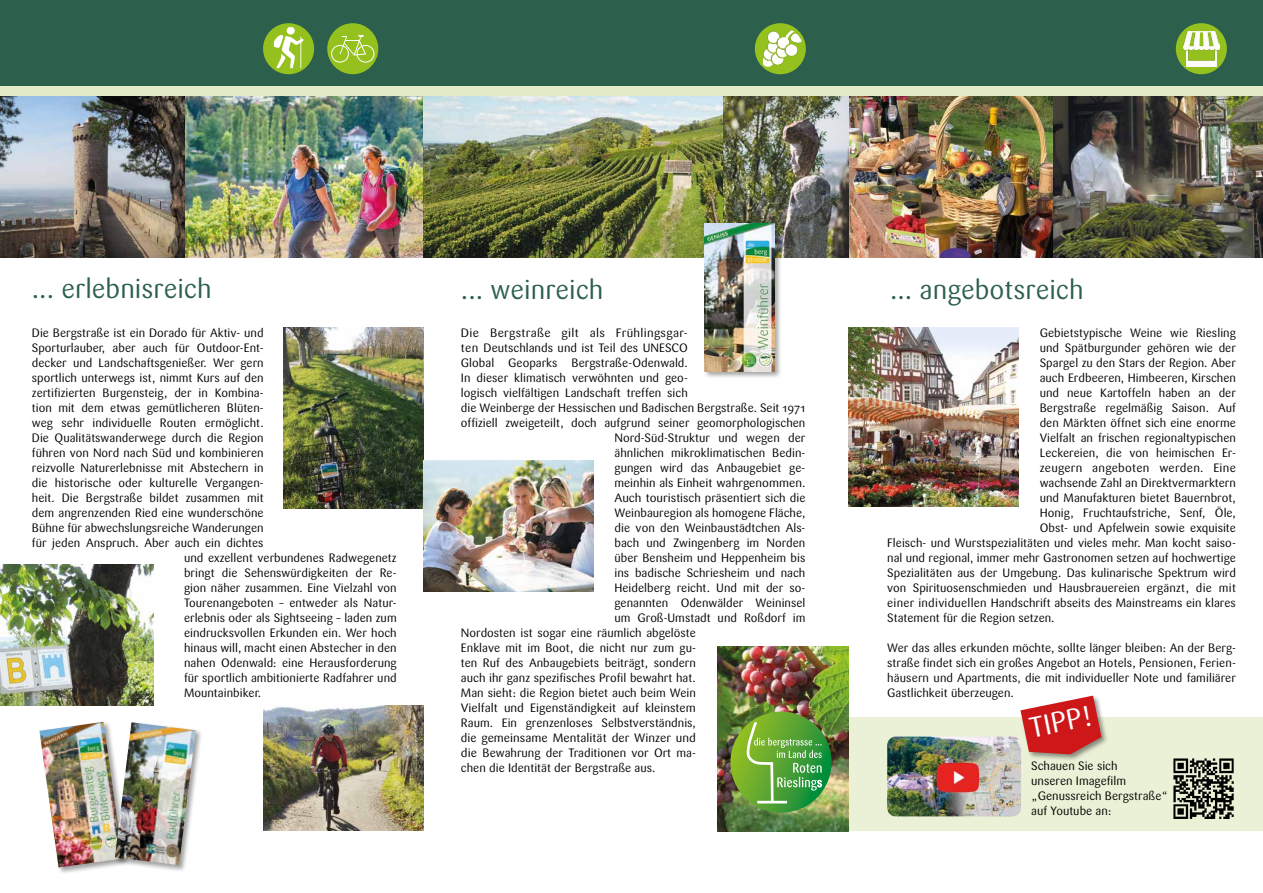
<style>
.page{position:relative;width:1263px;height:893px;background:#fff}
.page>*{position:absolute;margin:0;border:0;box-sizing:border-box;transform-origin:0 0}
.t1{font:28.5px "Sari";color:#fff}
.t2{font:27px "Sari";color:#2c604d}
.t3{font:12px/15px "Sari";color:#000;text-align:justify}
.t4{font:12px "Sari";letter-spacing:.02em;color:#000}
</style>
<div class="page">
<div style="left:848px;top:717px;width:415px;height:114px;background:#eaf1d6"></div>
<img style="left:723px;top:95px;width:331px;height:162px">
<img style="left:1054px;top:95px;width:209px;height:162px">
<img style="left:0;top:95px;width:723px;height:162px">
<div style="left:0;top:0;width:1263px;height:88px;background:#2c604d"></div>
<img style="left:0;top:564px;width:153px;height:142px">
<img style="left:263px;top:706px;width:160px;height:124px">
<img style="left:284px;top:328px;width:139px;height:181px">
<div style="left:38px;top:721px;width:92px;height:153px;background:#000;opacity:.38"></div>
<img style="left:39px;top:722px;width:75px;height:145px">
<div style="left:114px;top:721px;width:89px;height:151px;background:#000;opacity:.38"></div>
<img style="left:115px;top:722px;width:81px;height:143px">
<div style="left:703px;top:222px;width:79px;height:157px;background:#000;opacity:.36"></div>
<img style="left:705px;top:224px;width:69px;height:147px">
<div style="left:755px;top:23px;width:51px;height:51px;background:#95c11f;border-radius:50%"></div>
<img style="left:763px;top:31px;width:38px;height:36px">
<div style="left:1176px;top:23px;width:51px;height:51px;background:#95c11f;border-radius:50%"></div>
<img style="left:1183px;top:31px;width:36px;height:35px">
<div style="left:327px;top:23px;width:51px;height:51px;background:#95c11f;border-radius:50%"></div>
<svg style="left:331px;top:35px;width:43px;height:28px"></svg>
<img style="left:423px;top:460px;width:170px;height:132px">
<img style="left:848px;top:328px;width:170px;height:178px">
<div style="left:263px;top:23px;width:51px;height:51px;background:#95c11f;border-radius:50%"></div>
<img style="left:274px;top:27px;width:29px;height:41px">
<img style="left:717px;top:647px;width:131px;height:184px">
<img style="left:724px;top:712px;width:114px;height:108px">
<div style="left:0;top:86px;width:1263px;height:9px;background:#e3ecc6"></div>
<img style="left:887px;top:736px;width:134px;height:80px">
<img style="left:1173px;top:758px;width:61px;height:61px">
<div style="left:1019px;top:694px;width:90px;height:68px;background:#000;opacity:.43"></div>
<svg style="left:1020px;top:696px;width:81px;height:58px"></svg>
<h2 class="t2" style="left:32px;top:273px;width:181px">... erlebnisreich</h2>
<h2 class="t2" style="left:461px;top:274px;width:144px">... weinreich</h2>
<h2 class="t2" style="left:890px;top:274px;width:195px">... angebotsreich</h2>
<p class="t4" style="left:461px;top:326px;width:228px">Die Bergstraße gilt als Frühlingsgar-</p>
<p class="t3" style="left:461px;top:340px;width:228px">ten Deutschlands und ist Teil des UNESCO</p>
<p class="t3" style="left:461px;top:355px;width:228px">Global Geoparks Bergstraße-Odenwald.</p>
<p class="t3" style="left:461px;top:370px;width:228px">In dieser klimatisch verwöhnten und geo-</p>
<p class="t3" style="left:461px;top:385px;width:228px">logisch vielfältigen Landschaft treffen sich</p>
<p class="t3" style="left:461px;top:400px;width:346px">die Weinberge der Hessischen und Badischen Bergstraße. Seit 1971</p>
<p class="t3" style="left:461px;top:415px;width:346px">offiziell zweigeteilt, doch aufgrund seiner geomorphologischen</p>
<p class="t3" style="left:614px;top:430px;width:192px">Nord-Süd-Struktur und wegen der</p>
<p class="t3" style="left:614px;top:445px;width:192px">ähnlichen mikroklimatischen Bedin-</p>
<p class="t3" style="left:614px;top:460px;width:192px">gungen wird das Anbaugebiet ge-</p>
<p class="t3" style="left:614px;top:475px;width:192px">meinhin als Einheit wahrgenommen.</p>
<p class="t3" style="left:614px;top:490px;width:192px">Auch touristisch präsentiert sich die</p>
<p class="t3" style="left:614px;top:505px;width:192px">Weinbauregion als homogene Fläche,</p>
<p class="t3" style="left:614px;top:520px;width:192px">die von den Weinbaustädtchen Als-</p>
<p class="t3" style="left:614px;top:535px;width:192px">bach und Zwingenberg im Norden</p>
<p class="t3" style="left:614px;top:550px;width:192px">über Bensheim und Heppenheim bis</p>
<p class="t3" style="left:614px;top:565px;width:192px">ins badische Schriesheim und nach</p>
<p class="t3" style="left:614px;top:580px;width:192px">Heidelberg reicht. Und mit der so-</p>
<p class="t3" style="left:614px;top:595px;width:192px">genannten Odenwälder Weininsel</p>
<p class="t3" style="left:614px;top:610px;width:192px">um Groß-Umstadt und Roßdorf im</p>
<p class="t3" style="left:461px;top:625px;width:236px">Nordosten ist sogar eine räumlich abgelöste</p>
<p class="t3" style="left:461px;top:640px;width:236px">Enklave mit im Boot, die nicht nur zum gu-</p>
<p class="t3" style="left:461px;top:655px;width:236px">ten Ruf des Anbaugebiets beiträgt, sondern</p>
<p class="t3" style="left:461px;top:670px;width:236px">auch ihr ganz spezifisches Profil bewahrt hat.</p>
<p class="t3" style="left:461px;top:685px;width:236px">Man sieht: die Region bietet auch beim Wein</p>
<p class="t3" style="left:461px;top:700px;width:236px">Vielfalt und Eigenständigkeit auf kleinstem</p>
<p class="t3" style="left:461px;top:715px;width:236px">Raum. Ein grenzenloses Selbstverständnis,</p>
<p class="t3" style="left:461px;top:730px;width:236px">die gemeinsame Mentalität der Winzer und</p>
<p class="t3" style="left:461px;top:745px;width:236px">die Bewahrung der Traditionen vor Ort ma-</p>
<p class="t3" style="left:461px;top:760px;width:196px">chen die Identität der Bergstraße aus.</p>
<p class="t3" style="left:32px;top:325px;width:233px">Die Bergstraße ist ein Dorado für Aktiv- und</p>
<p class="t3" style="left:32px;top:340px;width:233px">Sporturlauber, aber auch für Outdoor-Ent-</p>
<p class="t3" style="left:32px;top:355px;width:233px">decker und Landschaftsgenießer. Wer gern</p>
<p class="t3" style="left:32px;top:370px;width:233px">sportlich unterwegs ist, nimmt Kurs auf den</p>
<p class="t3" style="left:32px;top:385px;width:233px">zertifizierten Burgensteig, der in Kombina-</p>
<p class="t3" style="left:32px;top:400px;width:233px">tion mit dem etwas gemütlicheren Blüten-</p>
<p class="t3" style="left:32px;top:415px;width:233px">weg sehr individuelle Routen ermöglicht.</p>
<p class="t3" style="left:32px;top:430px;width:233px">Die Qualitätswanderwege durch die Region</p>
<p class="t3" style="left:32px;top:445px;width:233px">führen von Nord nach Süd und kombinieren</p>
<p class="t3" style="left:32px;top:460px;width:233px">reizvolle Naturerlebnisse mit Abstechern in</p>
<p class="t3" style="left:32px;top:475px;width:233px">die historische oder kulturelle Vergangen-</p>
<p class="t3" style="left:32px;top:490px;width:233px">heit. Die Bergstraße bildet zusammen mit</p>
<p class="t3" style="left:32px;top:505px;width:233px">dem angrenzenden Ried eine wunderschöne</p>
<p class="t3" style="left:32px;top:520px;width:233px">Bühne für abwechslungsreiche Wanderungen</p>
<p class="t3" style="left:32px;top:535px;width:233px">für jeden Anspruch. Aber auch ein dichtes</p>
<p class="t3" style="left:184px;top:551px;width:214px">und exzellent verbundenes Radwegenetz</p>
<p class="t3" style="left:184px;top:566px;width:214px">bringt die Sehenswürdigkeiten der Re-</p>
<p class="t3" style="left:184px;top:581px;width:214px">gion näher zusammen. Eine Vielzahl von</p>
<p class="t3" style="left:184px;top:596px;width:214px">Tourenangeboten – entweder als Natur-</p>
<p class="t3" style="left:184px;top:611px;width:214px">erlebnis oder als Sightseeing – laden zum</p>
<p class="t3" style="left:184px;top:626px;width:214px">eindrucksvollen Erkunden ein. Wer hoch</p>
<p class="t3" style="left:184px;top:641px;width:214px">hinaus will, macht einen Abstecher in den</p>
<p class="t3" style="left:184px;top:656px;width:214px">nahen Odenwald: eine Herausforderung</p>
<p class="t3" style="left:184px;top:671px;width:214px">für sportlich ambitionierte Radfahrer und</p>
<p class="t3" style="left:184px;top:686px;width:78px">Mountainbiker.</p>
<p class="t3" style="left:1040px;top:325px;width:198px">Gebietstypische Weine wie Riesling</p>
<p class="t3" style="left:1040px;top:340px;width:198px">und Spätburgunder gehören wie der</p>
<p class="t3" style="left:1040px;top:355px;width:198px">Spargel zu den Stars der Region. Aber</p>
<p class="t3" style="left:1040px;top:370px;width:198px">auch Erdbeeren, Himbeeren, Kirschen</p>
<p class="t3" style="left:1040px;top:385px;width:198px">und neue Kartoffeln haben an der</p>
<p class="t3" style="left:1040px;top:400px;width:198px">Bergstraße regelmäßig Saison. Auf</p>
<p class="t3" style="left:1040px;top:415px;width:198px">den Märkten öffnet sich eine enorme</p>
<p class="t3" style="left:1040px;top:430px;width:198px">Vielfalt an frischen regionaltypischen</p>
<p class="t3" style="left:1040px;top:445px;width:198px">Leckereien, die von heimischen Er-</p>
<p class="t4" style="left:1040px;top:461px;width:198px">zeugern angeboten werden. Eine</p>
<p class="t3" style="left:1040px;top:475px;width:198px">wachsende Zahl an Direktvermarktern</p>
<p class="t3" style="left:1040px;top:490px;width:198px">und Manufakturen bietet Bauernbrot,</p>
<p class="t3" style="left:1040px;top:505px;width:198px">Honig, Fruchtaufstriche, Senf, Öle,</p>
<p class="t3" style="left:1040px;top:520px;width:198px">Obst- und Apfelwein sowie exquisite</p>
<p class="t3" style="left:887px;top:535px;width:350px">Fleisch- und Wurstspezialitäten und vieles mehr. Man kocht saiso-</p>
<p class="t3" style="left:887px;top:550px;width:350px">nal und regional, immer mehr Gastronomen setzen auf hochwertige</p>
<p class="t3" style="left:887px;top:565px;width:350px">Spezialitäten aus der Umgebung. Das kulinarische Spektrum wird</p>
<p class="t3" style="left:887px;top:580px;width:350px">von Spirituosenschmieden und Hausbrauereien ergänzt, die mit</p>
<p class="t3" style="left:887px;top:595px;width:350px">einer individuellen Handschrift abseits des Mainstreams ein klares</p>
<p class="t3" style="left:887px;top:610px;width:169px">Statement für die Region setzen.</p>
<p class="t3" style="left:887px;top:640px;width:350px">Wer das alles erkunden möchte, sollte länger bleiben: An der Berg&shy;straße findet sich ein großes Angebot an Hotels, Pensionen, Ferien&shy;häusern und Apartments, die mit individueller Note und familiärer Gastlichkeit überzeugen.</p>
<h1 class="t1" style="left:1027px;top:711px;width:66px;rotate:-11deg">TIPP!</h1>
<p class="t3" style="left:1031px;top:759px;width:138px;text-align:left">Schauen Sie sich<br>unseren Imagefilm „Genussreich Bergstraße“ auf Youtube an:</p>
</div>
